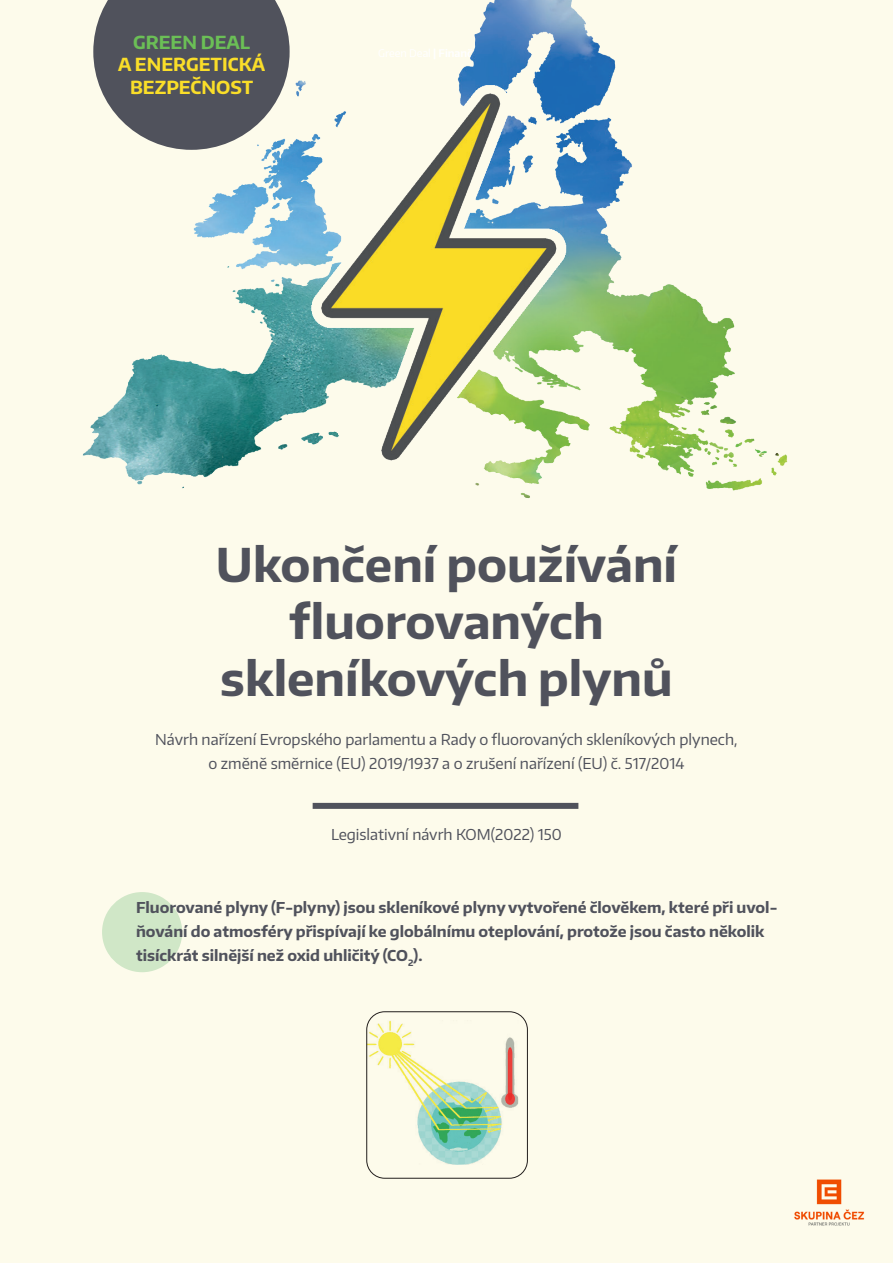
<style>
.page{position:relative;width:893px;height:1263px;background:#fdfbeb}
.page>*{position:absolute;margin:0;border:0;box-sizing:border-box;transform-origin:0 0}
.N1{font:700 46.5px/57px "Encode Sans Normal";color:#50525c;text-align:center}
.t1{font:700 18px/22.5px "Encode Sans Normal";color:#fade29;text-align:center}
.t2{font:700 18px "Encode Sans Normal";color:#6bbf56}
.Text_zaklad{font:700 15px/24px "Encode Sans Normal";color:#50525c}
.Text_zaklad-2{font:15px/24px "Encode Sans Normal";color:#50525c;text-align:center}
</style>
<div class="page">
<img style="left:791px;top:1177px;width:76px;height:50px">
<img style="left:4px;top:0;width:873px;height:625px">
<svg style="left:93px;top:0;width:197px;height:150px;background:#6b6c72"></svg>
<div style="left:102px;top:892px;width:80px;height:80px;background:#d0e7c7;border-radius:50%"></div>
<div style="left:313px;top:803px;width:265px;height:6px;background:#50525c"></div>
<img style="left:367px;top:1020px;width:151px;height:145px">
<div style="left:367px;top:1011px;width:161px;height:167px;border:1px solid #231f20;border-radius:18px"></div>
<p class="t2" style="left:133px;top:30px;width:118px">GREEN DEAL</p>
<p class="t1" style="left:118px;top:53px;width:148px">A ENERGETICKÁ<br>BEZPEČNOST</p>
<p class="N1" style="left:216px;top:535px;width:463px">Ukončení používání fluorovaných skleníkových plynů</p>
<p class="Text_zaklad-2" style="left:155px;top:726px;width:584px">Návrh nařízení Evropského parlamentu a Rady o fluorovaných skleníkových plynech, o změně směrnice (EU) 2019/1937 a o zrušení nařízení (EU) č. 517/2014</p>
<p class="Text_zaklad-2" style="left:331px;top:822px;width:232px">Legislativní návrh KOM(2022) 150</p>
<p class="Text_zaklad" style="left:136px;top:894px;width:643px">Fluorované plyny (F-plyny) jsou skleníkové plyny vytvořené člověkem, které při uvol&shy;ňování do atmosféry přispívají ke globálnímu oteplování, protože jsou často několik tisíckrát silnější než oxid uhličitý (CO<sub>2</sub>).</p>
</div>
